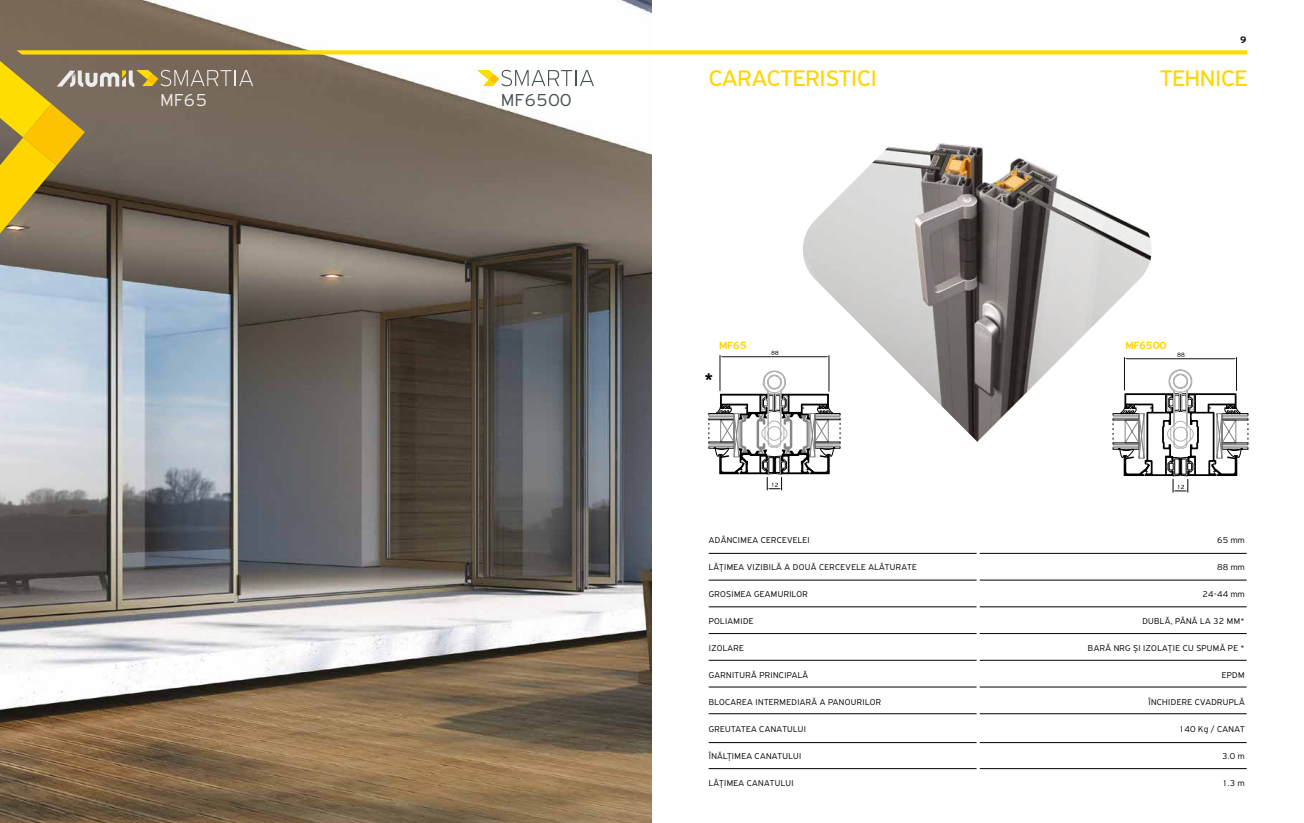
<style>
.page{position:relative;width:1304px;height:823px;background:#fff}
.page>*{position:absolute;margin:0;border:0;box-sizing:border-box;transform-origin:0 0}
.t1{font:24px "PF Highway Sans Pro";color:#ffd500}
.t2{font:500 21px "PF Highway Sans Pro";color:#010202}
.t3{font:300 18.4px "PF Highway Sans Pro";letter-spacing:.035em;color:#465055}
.t4{font:300 18.4px "PF Highway Sans Pro";color:#ededed}
.t5{font:500 11px "PF Highway Sans Pro";letter-spacing:-.02em;color:#ffd500}
.t6{font:500 10px "PF Highway Sans Pro";color:#000}
.t7{font:300 9px "PF Highway Sans Pro";letter-spacing:.045em;color:#000}
</style>
<div class="page">
<img style="left:0;top:0;width:652px;height:822px">
<svg style="left:17px;top:50px;width:1230px;height:5px;background:#fadc1e"></svg>
<img style="left:803px;top:143px;width:349px;height:298px">
<svg style="left:0;top:61px;width:253px;height:172px;background:#88784d"></svg>
<svg style="left:709px;top:350px;width:132px;height:141px"></svg>
<svg style="left:1112px;top:352px;width:137px;height:141px"></svg>
<svg style="left:477px;top:70px;width:117px;height:16px"></svg>
<hr style="left:709px;top:552px;width:268px;height:1px;background:#000">
<hr style="left:980px;top:552px;width:267px;height:1px;background:#000">
<hr style="left:709px;top:606px;width:268px;height:1px;background:#000">
<hr style="left:980px;top:606px;width:267px;height:1px;background:#000">
<hr style="left:709px;top:659px;width:268px;height:1px;background:#000">
<hr style="left:980px;top:659px;width:267px;height:1px;background:#000">
<hr style="left:709px;top:713px;width:268px;height:1px;background:#000">
<hr style="left:980px;top:713px;width:267px;height:1px;background:#000">
<hr style="left:709px;top:579px;width:268px;height:1px;background:#000">
<hr style="left:980px;top:579px;width:267px;height:1px;background:#000">
<hr style="left:709px;top:633px;width:268px;height:1px;background:#000">
<hr style="left:980px;top:633px;width:267px;height:1px;background:#000">
<hr style="left:709px;top:686px;width:268px;height:1px;background:#000">
<hr style="left:980px;top:686px;width:267px;height:1px;background:#000">
<hr style="left:709px;top:767px;width:268px;height:1px;background:#000">
<hr style="left:980px;top:767px;width:267px;height:1px;background:#000">
<hr style="left:709px;top:741px;width:268px;height:1px;background:#000">
<hr style="left:980px;top:741px;width:267px;height:1px;background:#000">
<h3 class="t4" style="left:160px;top:89px;width:48px">MF65</h3>
<h3 class="t3" style="left:501px;top:89px;width:72px">MF6500</h3>
<p class="t6" style="left:1240px;top:34px;width:8px">9</p>
<h1 class="t1" style="left:709px;top:64px;width:170px">CARACTERISTICI</h1>
<h1 class="t1" style="left:1160px;top:64px;width:89px">TEHNICE</h1>
<p class="t5" style="left:719px;top:338px;width:29px">MF65</p>
<p class="t5" style="left:1125px;top:338px;width:43px">MF6500</p>
<h2 class="t2" style="left:704px;top:367px;width:11px">*</h2>
<p class="t7" style="left:709px;top:534px;width:103px">ADÂNCIMEA CERCEVELEI</p>
<p class="t7" style="left:1217px;top:534px;width:29px">65 mm</p>
<p class="t7" style="left:709px;top:561px;width:209px">LĂŢIMEA VIZIBILĂ A DOUĂ CERCEVELE ALĂTURATE</p>
<p class="t7" style="left:1217px;top:561px;width:29px">88 mm</p>
<p class="t7" style="left:709px;top:588px;width:101px">GROSIMEA GEAMURILOR</p>
<p class="t7" style="left:1202px;top:588px;width:44px">24-44 mm</p>
<p class="t7" style="left:709px;top:615px;width:46px">POLIAMIDE</p>
<p class="t7" style="left:1142px;top:615px;width:104px">DUBLĂ, PÂNĂ LA 32 MM*</p>
<p class="t7" style="left:709px;top:642px;width:37px">IZOLARE</p>
<p class="t7" style="left:1088px;top:642px;width:158px">BARĂ NRG ȘI IZOLAŢIE CU SPUMĂ PE *</p>
<p class="t7" style="left:709px;top:669px;width:101px">GARNITURĂ PRINCIPALĂ</p>
<p class="t7" style="left:1222px;top:669px;width:24px">EPDM</p>
<p class="t7" style="left:709px;top:696px;width:174px">BLOCAREA INTERMEDIARĂ A PANOURILOR</p>
<p class="t7" style="left:1148px;top:696px;width:98px">ÎNCHIDERE CVADRUPLĂ</p>
<p class="t7" style="left:709px;top:723px;width:99px">GREUTATEA CANATULUI</p>
<p class="t7" style="left:1179px;top:723px;width:67px">140 Kg / CANAT</p>
<p class="t7" style="left:709px;top:750px;width:94px">ÎNĂLŢIMEA CANATULUI</p>
<p class="t7" style="left:1222px;top:750px;width:24px">3.0 m</p>
<p class="t7" style="left:709px;top:777px;width:86px">LĂŢIMEA CANATULUI</p>
<p class="t7" style="left:1222px;top:777px;width:24px">1.3 m</p>
</div>
